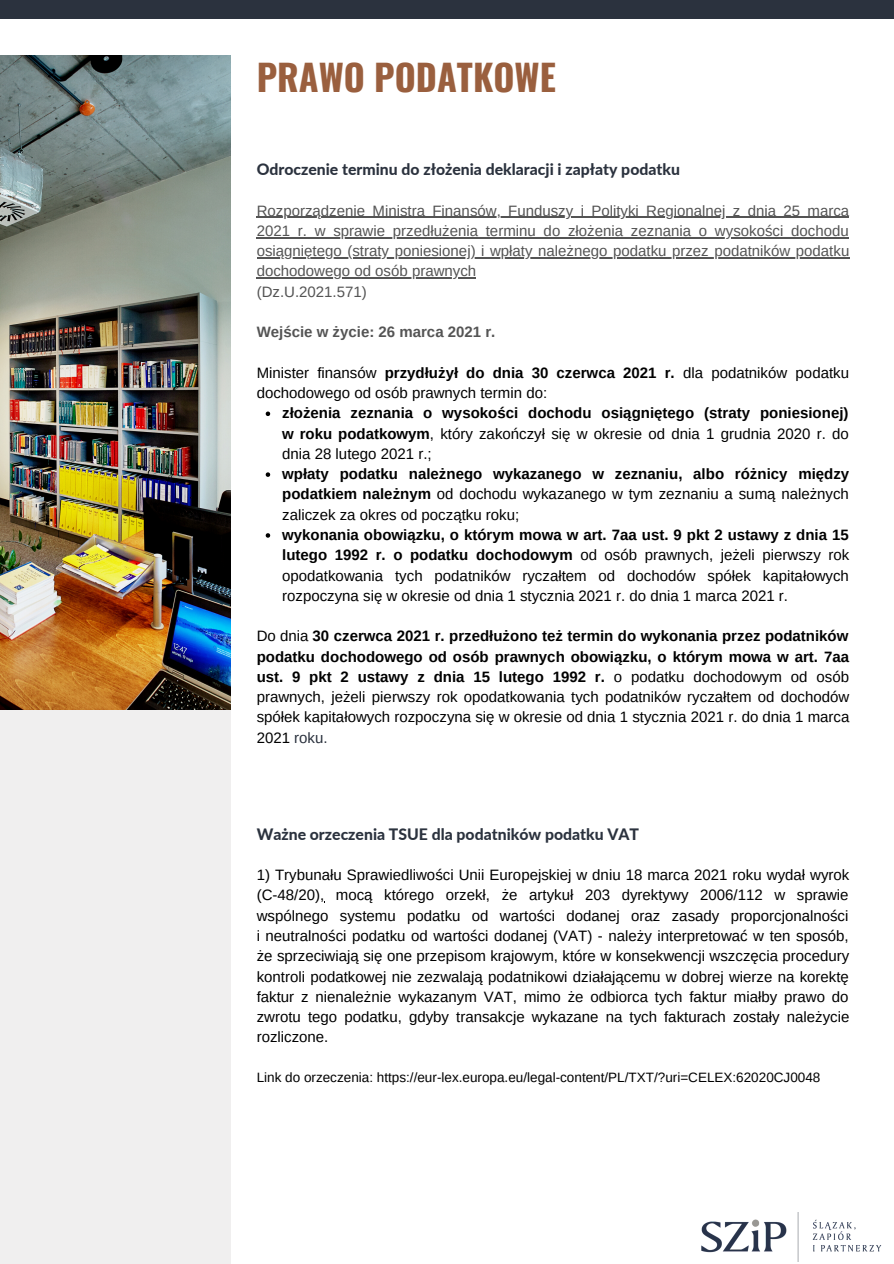
<style>
.page{position:relative;width:894px;height:1264px;background:#fff}
.page>*{position:absolute;margin:0;border:0;box-sizing:border-box;transform-origin:0 0}
.t1{font:700 36px "Oswald";color:#9a5f3e}
.t2{font:800 15.75px "Lato";color:#2b323e}
.t3{font:15px/20.2px "Arimo";color:#000;text-align:justify}
.t4{font:700 15px/20.2px "Arimo";color:#000;text-align:justify}
.t5{font:15px/20.2px "Arimo";color:#545454;text-align:justify}
.t6{font:700 15px "Arimo";color:#545454}
.t7{font:13.5px "Arimo";color:#000}
.s1{font-weight:700}
.s2{font-weight:400}
.s3{color:#2b323e}
</style>
<div class="page">
<div style="left:0;top:552px;width:231px;height:711px;background:#f0efef"></div>
<div style="left:0;top:0;width:893px;height:19px;background:#2b323e"></div>
<img style="left:0;top:55px;width:230px;height:654px">
<img style="left:701px;top:1212px;width:181px;height:50px">
<svg style="left:265px;top:411px;width:5px;height:5px"></svg>
<svg style="left:265px;top:472px;width:5px;height:5px"></svg>
<svg style="left:265px;top:533px;width:5px;height:4px"></svg>
<hr style="left:256px;top:217px;width:592px;height:1px;background:#545454">
<hr style="left:256px;top:237px;width:592px;height:1px;background:#545454">
<hr style="left:256px;top:257px;width:593px;height:1px;background:#545454">
<hr style="left:256px;top:277px;width:220px;height:1px;background:#545454">
<p class="t1" style="left:256px;top:49px;width:300px">PRAWO PODATKOWE</p>
<p class="t2" style="left:256px;top:159px;width:424px">Odroczenie terminu do złożenia deklaracji i zapłaty podatku</p>
<p class="t5" style="left:256px;top:200px;width:594px">Rozporządzenie Ministra Finansów, Funduszy i Polityki Regionalnej z dnia 25 marca 2021 r. w sprawie przedłużenia terminu do złożenia zeznania o wysokości dochodu osiągniętego (straty poniesionej) i wpłaty należnego podatku przez podatników podatku dochodowego od osób prawnych</p>
<p class="t5" style="left:256px;top:281px;width:112px">(Dz.U.2021.571)</p>
<p class="t6" style="left:256px;top:323px;width:240px">Wejście w życie: 26 marca 2021 r.</p>
<p class="t3" style="left:256px;top:362px;width:593px">Minister finansów <span class="s1">przydłużył do dnia 30 czerwca 2021 r.</span> dla podatników podatku dochodowego od osób prawnych termin do:</p>
<p class="t4" style="left:282px;top:403px;width:568px">złożenia zeznania o wysokości dochodu osiągniętego (straty poniesionej) w roku podatkowym<span class="s2">, który zakończył się w okresie od dnia 1 grudnia 2020 r. do dnia 28 lutego 2021 r.;</span></p>
<p class="t4" style="left:282px;top:464px;width:568px">wpłaty podatku należnego wykazanego w zeznaniu, albo różnicy między podatkiem należnym <span class="s2">od dochodu wykazanego w tym zeznaniu a sumą należnych zaliczek za okres od początku roku;</span></p>
<p class="t3" style="left:282px;top:524px;width:568px"><span class="s1">wykonania obowiązku, o którym mowa w art. 7aa ust. 9 pkt 2 ustawy z dnia 15 lutego 1992 r. o podatku dochodowym</span> od osób prawnych, jeżeli pierwszy rok opodatkowania tych podatników ryczałtem od dochodów spółek kapitałowych rozpoczyna się w okresie od dnia 1 stycznia 2021 r. do dnia 1 marca 2021 r.</p>
<p class="t3" style="left:256px;top:626px;width:594px">Do dnia <span class="s1">30 czerwca 2021 r. przedłużono też termin do wykonania przez podatników podatku dochodowego od osób prawnych obowiązku, o którym mowa w art. 7aa ust. 9 pkt 2 ustawy z dnia 15 lutego 1992 r.</span> o podatku dochodowym od osób prawnych, jeżeli pierwszy rok opodatkowania tych podatników ryczałtem od dochodów spółek kapitałowych rozpoczyna się w okresie od dnia 1 stycznia 2021 r. do dnia 1 marca 2021 <span class="s3">roku.</span></p>
<p class="t2" style="left:256px;top:824px;width:384px">Ważne orzeczenia TSUE dla podatników podatku VAT</p>
<p class="t3" style="left:256px;top:864px;width:594px">1) Trybunału Sprawiedliwości Unii Europejskiej w dniu 18 marca 2021 roku wydał wyrok (C-48/20), mocą którego orzekł, że artykuł 203 dyrektywy 2006/112 w sprawie wspólnego systemu podatku od wartości dodanej oraz zasady proporcjonalności i neutralności podatku od wartości dodanej (VAT) - należy interpretować w ten sposób, że sprzeciwiają się one przepisom krajowym, które w konsekwencji wszczęcia procedury kontroli podatkowej nie zezwalają podatnikowi działającemu w dobrej wierze na korektę faktur z nienależnie wykazanym VAT, mimo że odbiorca tych faktur miałby prawo do zwrotu tego podatku, gdyby transakcje wykazane na tych fakturach zostały należycie rozliczone.</p>
<p class="t7" style="left:256px;top:1069px;width:565px">Link do orzeczenia: https://eur-lex.europa.eu/legal-content/PL/TXT/?uri=CELEX:62020CJ0048</p>
</div>
